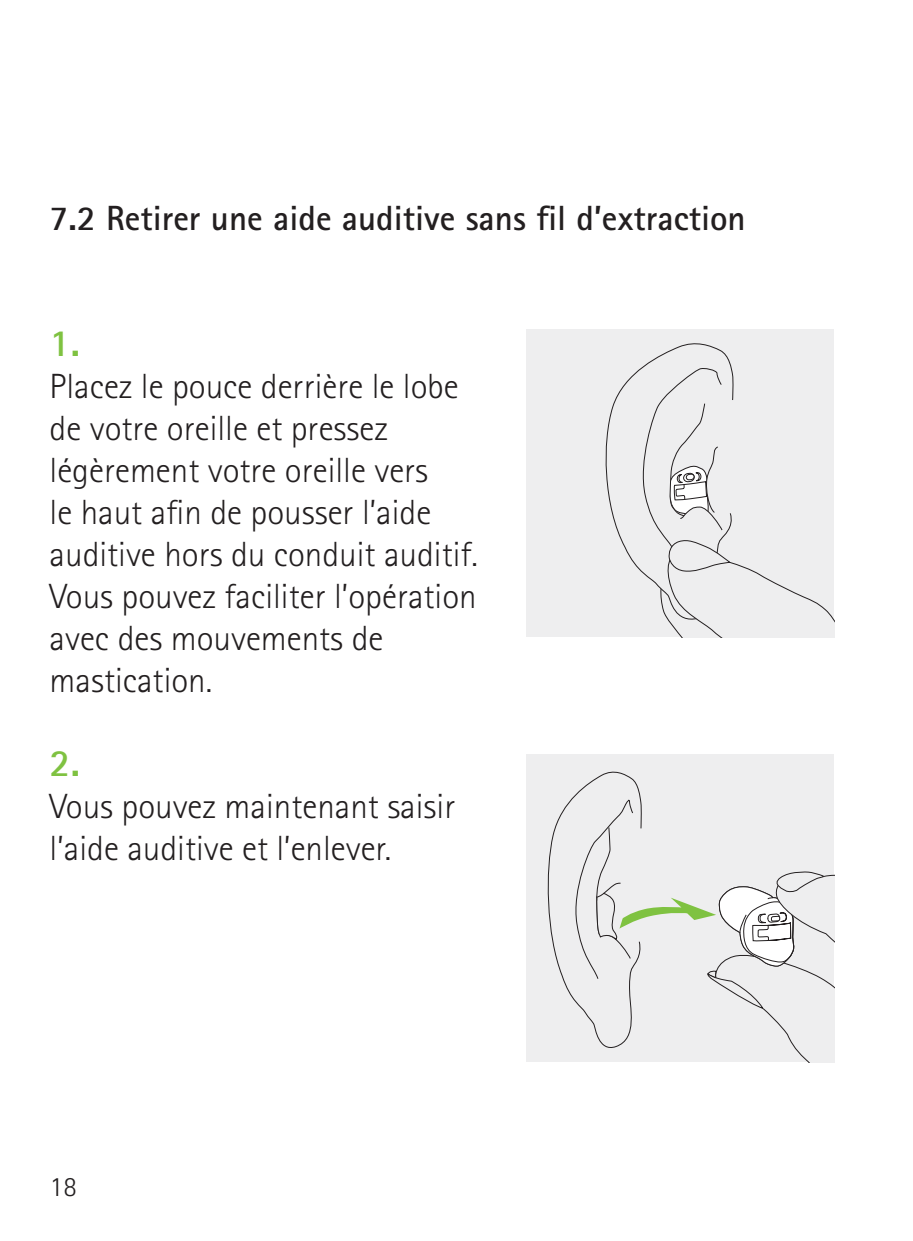
<style>
.page{position:relative;width:913px;height:1241px;background:#fff}
.page>*{position:absolute;margin:0;border:0;box-sizing:border-box;transform-origin:0 0}
.t1{font:700 38.5px "Rotis Sans Serif Pro";color:#7fc241}
.t2{font:300 35px/42px "Rotis Sans Serif Pro";color:#231f20}
.t3{font:700 35px "Rotis Sans Serif Pro";color:#231f20}
.t4{font:300 28px "Rotis Sans Serif Pro";color:#231f20}
</style>
<div class="page">
<div style="left:526px;top:329px;width:308px;height:308px;background:#eeeeef"></div>
<svg style="left:605px;top:343px;width:229px;height:294px"></svg>
<div style="left:527px;top:754px;width:307px;height:308px;background:#eeeeef"></div>
<svg style="left:547px;top:771px;width:287px;height:291px"></svg>
<p class="t3" style="left:50px;top:195px;width:697px">7.2 Retirer une aide auditive sans fil d’extraction</p>
<p class="t1" style="left:50px;top:318px;width:32px">1.</p>
<p class="t2" style="left:50px;top:365px;width:430px">Placez le pouce derrière le lobe de votre oreille et pressez légèrement votre oreille vers<br>le haut afin de pousser l’aide auditive hors du conduit auditif.<br>Vous pouvez faciliter l’opération avec des mouvements de mastication.</p>
<p class="t1" style="left:50px;top:738px;width:32px">2.</p>
<p class="t2" style="left:50px;top:785px;width:407px">Vous pouvez maintenant saisir l’aide auditive et l’enlever.</p>
<p class="t4" style="left:50px;top:1170px;width:29px">18</p>
</div>
